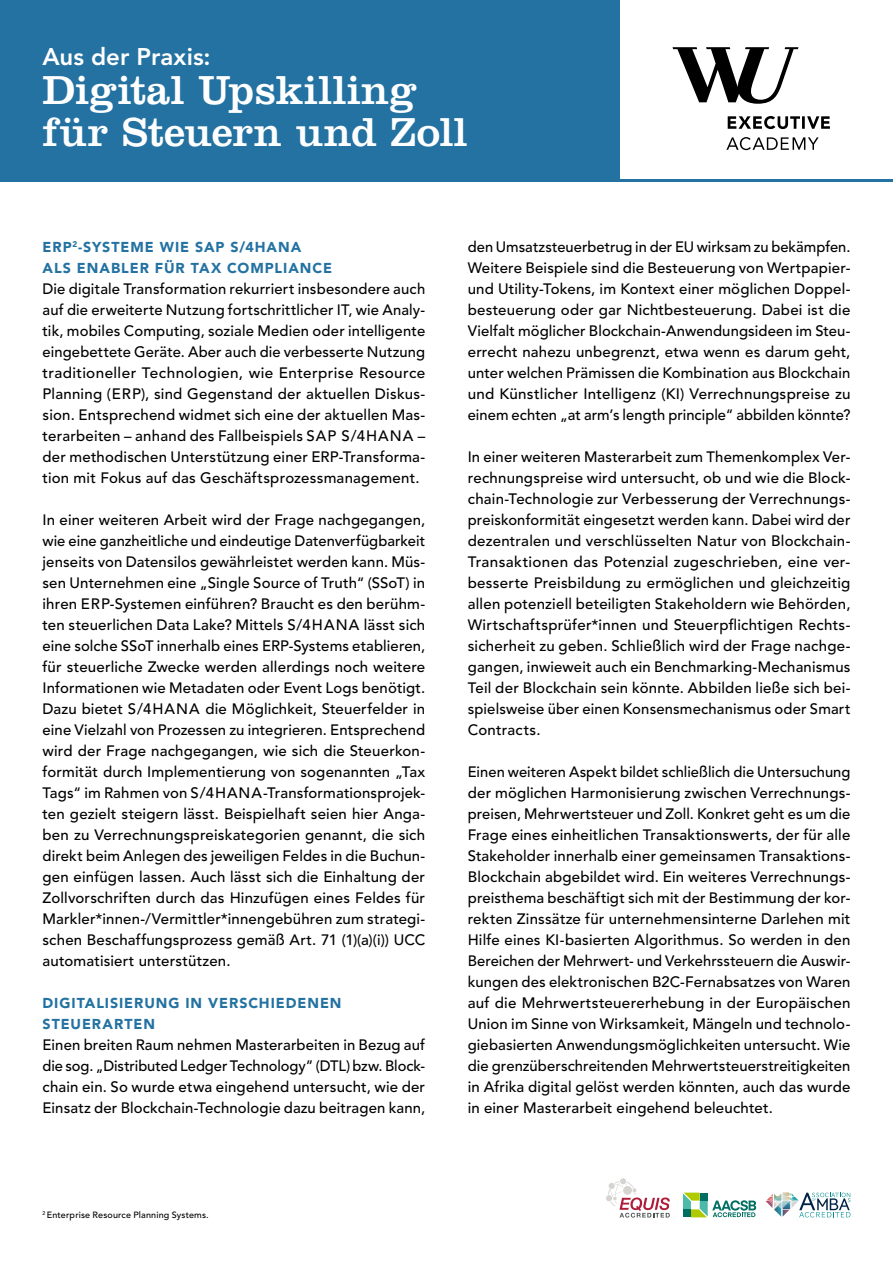
<style>
.page{position:relative;width:893px;height:1263px;background:#fff}
.page>*{position:absolute;margin:0;border:0;box-sizing:border-box;transform-origin:0 0}
.t1{font:42px/42px "Clarendon LT Std";letter-spacing:.005em;color:#fff}
.t2{font:800 24px "Avenir LT Std";letter-spacing:.005em;color:#fff}
.WU17_Copy{font:500 15px/21px "Avenir LT Std";letter-spacing:.01em;color:#000;text-align:justify}
.WU17_Zwiti_1__Versal{font:900 14.25px/21px "Avenir LT Std";letter-spacing:.065em;color:#2372a2}
.WU17_Fußnote_EN{font:500 9px "Avenir LT Std";letter-spacing:.02em;color:#000}
</style>
<div class="page">
<div style="left:0;top:0;width:619px;height:181px;background:#2372a2"></div>
<hr style="left:617px;top:179px;width:276px;height:2px;background:#2372a2">
<svg style="left:673px;top:47px;width:157px;height:103px"></svg>
<svg style="left:683px;top:1192px;width:73px;height:25px"></svg>
<svg style="left:765px;top:1192px;width:85px;height:25px"></svg>
<svg style="left:606px;top:1178px;width:64px;height:39px"></svg>
<p class="t2" style="left:42px;top:42px;width:170px">Aus der Praxis:</p>
<p class="t1" style="left:42px;top:68px;width:427px">Digital Upskilling für Steuern und Zoll</p>
<p class="WU17_Zwiti_1__Versal" style="left:43px;top:236px;width:291px">ERP<sup>2</sup>-SYSTEME WIE SAP S/4HANA<br>ALS ENABLER FÜR TAX COMPLIANCE</p>
<p class="WU17_Copy" style="left:43px;top:279px;width:384px">Die digitale Transformation rekurriert insbesondere auch auf die erweiterte Nutzung fortschrittlicher IT, wie Analy&shy;tik, mobiles Computing, soziale Medien oder intelligente eingebettete Geräte. Aber auch die verbesserte Nutzung traditioneller Technologien, wie Enterprise Resource Planning (ERP), sind Gegenstand der aktuellen Diskus&shy;sion. Entsprechend widmet sich eine der aktuellen Mas&shy;terarbeiten – anhand des Fallbeispiels SAP S/4HANA – der methodischen Unterstützung einer ERP-Transforma&shy;tion mit Fokus auf das Geschäftsprozessmanagement.</p>
<p class="WU17_Copy" style="left:43px;top:510px;width:384px">In einer weiteren Arbeit wird der Frage nachgegangen, wie eine ganzheitliche und eindeutige Datenverfügbarkeit jenseits von Datensilos gewährleistet werden kann. Müs&shy;sen Unternehmen eine „Single Source of Truth“ (SSoT) in ihren ERP-Systemen einführen? Braucht es den berühm&shy;ten steuerlichen Data Lake? Mittels S/4HANA lässt sich eine solche SSoT innerhalb eines ERP-Systems etablieren, für steuerliche Zwecke werden allerdings noch weitere Informationen wie Metadaten oder Event Logs benötigt.<br>Dazu bietet S/4HANA die Möglichkeit, Steuerfelder in eine Vielzahl von Prozessen zu integrieren. Entsprechend wird der Frage nachgegangen, wie sich die Steuerkon&shy;formität durch Implementierung von sogenannten „Tax Tags“ im Rahmen von S/4HANA-Transformationsprojek&shy;ten gezielt steigern lässt. Beispielhaft seien hier Anga&shy;ben zu Verrechnungspreiskategorien genannt, die sich direkt beim Anlegen des jeweiligen Feldes in die Buchun&shy;gen einfügen lassen. Auch lässt sich die Einhaltung der Zollvorschriften durch das Hinzufügen eines Feldes für Markler*innen-/Vermittler*innengebühren zum strategi&shy;schen Beschaffungsprozess gemäß Art. 71 (1)(a)(i)) UCC automatisiert unterstützen.</p>
<p class="WU17_Zwiti_1__Versal" style="left:43px;top:992px;width:301px">DIGITALISIERUNG IN VERSCHIEDENEN<br>STEUERARTEN</p>
<p class="WU17_Copy" style="left:43px;top:1035px;width:384px">Einen breiten Raum nehmen Masterarbeiten in Bezug auf die sog. „Distributed Ledger Technology” (DTL) bzw. Block&shy;chain ein. So wurde etwa eingehend untersucht, wie der Einsatz der Blockchain-Technologie dazu beitragen kann,</p>
<p class="WU17_Fußnote_EN" style="left:43px;top:1210px;width:168px"><sup>2</sup> Enterprise Resource Planning Systems.</p>
<p class="WU17_Copy" style="left:468px;top:237px;width:384px">den Umsatzsteuerbetrug in der EU wirksam zu bekämpfen.<br>Weitere Beispiele sind die Besteuerung von Wertpapier&shy;und Utility-Tokens, im Kontext einer möglichen Doppel&shy;besteuerung oder gar Nichtbesteuerung. Dabei ist die Vielfalt möglicher Blockchain-Anwendungsideen im Steu&shy;errecht nahezu unbegrenzt, etwa wenn es darum geht, unter welchen Prämissen die Kombination aus Blockchain und Künstlicher Intelligenz (KI) Verrechnungspreise zu einem echten „at arm’s length principle“ abbilden könnte?</p>
<p class="WU17_Copy" style="left:468px;top:447px;width:384px">In einer weiteren Masterarbeit zum Themenkomplex Ver&shy;rechnungspreise wird untersucht, ob und wie die Block&shy;chain-Technologie zur Verbesserung der Verrechnungs&shy;preiskonformität eingesetzt werden kann. Dabei wird der dezentralen und verschlüsselten Natur von Blockchain-Transaktionen das Potenzial zugeschrieben, eine ver&shy;besserte Preisbildung zu ermöglichen und gleichzeitig allen potenziell beteiligten Stakeholdern wie Behörden, Wirtschaftsprüfer*innen und Steuerpflichtigen Rechts&shy;sicherheit zu geben. Schließlich wird der Frage nachge&shy;gangen, inwieweit auch ein Benchmarking-Mechanismus Teil der Blockchain sein könnte. Abbilden ließe sich bei&shy;spielsweise über einen Konsensmechanismus oder Smart Contracts.</p>
<p class="WU17_Copy" style="left:468px;top:762px;width:384px">Einen weiteren Aspekt bildet schließlich die Untersuchung der möglichen Harmonisierung zwischen Verrechnungs&shy;preisen, Mehrwertsteuer und Zoll. Konkret geht es um die Frage eines einheitlichen Transaktionswerts, der für alle Stakeholder innerhalb einer gemeinsamen Transaktions-Blockchain abgebildet wird. Ein weiteres Verrechnungs&shy;preisthema beschäftigt sich mit der Bestimmung der kor&shy;rekten Zinssätze für unternehmensinterne Darlehen mit Hilfe eines KI-basierten Algorithmus. So werden in den Bereichen der Mehrwert- und Verkehrssteuern die Auswir&shy;kungen des elektronischen B2C-Fernabsatzes von Waren auf die Mehrwertsteuererhebung in der Europäischen Union im Sinne von Wirksamkeit, Mängeln und technolo&shy;giebasierten Anwendungsmöglichkeiten untersucht. Wie die grenzüberschreitenden Mehrwertsteuerstreitigkeiten in Afrika digital gelöst werden könnten, auch das wurde in einer Masterarbeit eingehend beleuchtet.</p>
</div>
